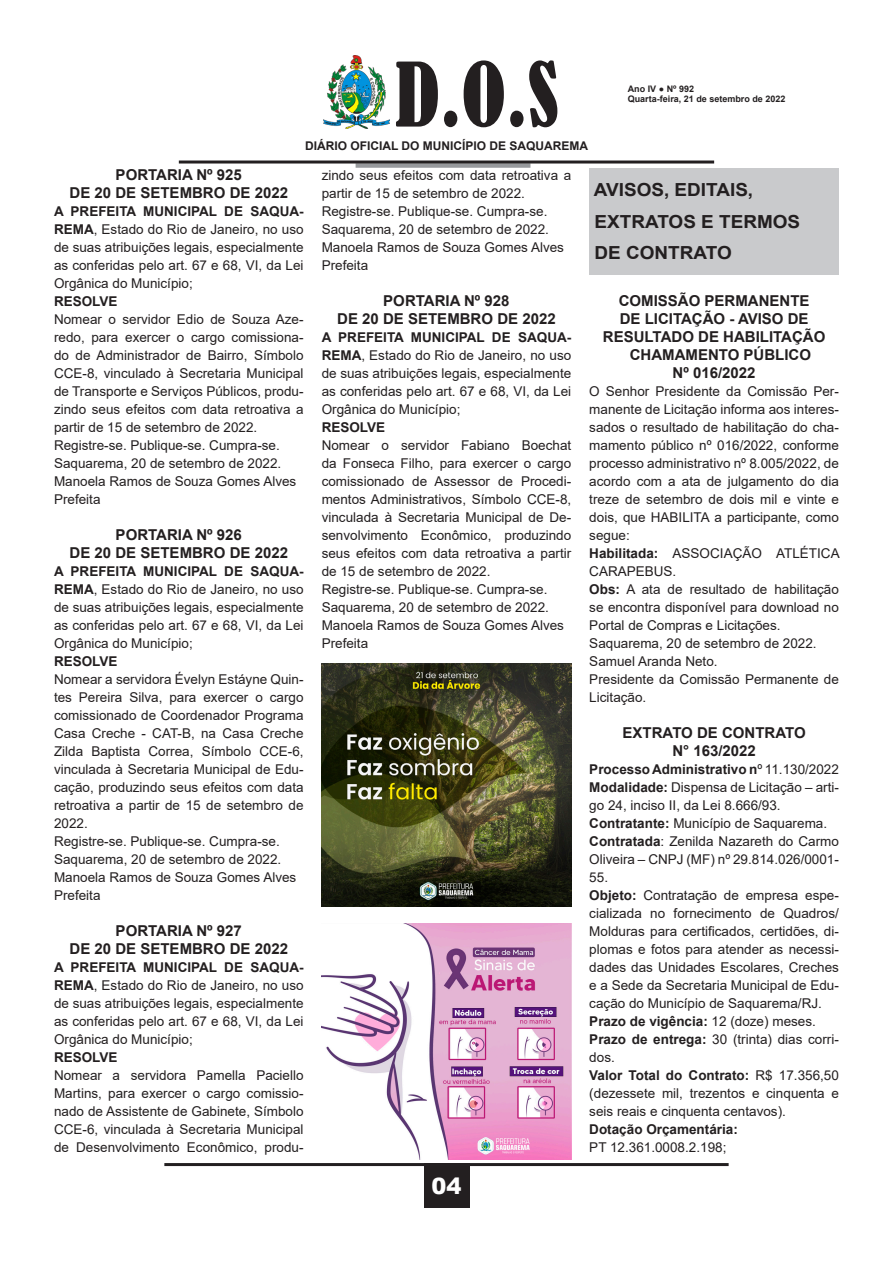
<style>
.page{position:relative;width:893px;height:1263px;background:#fff}
.page>*{position:absolute;margin:0;border:0;box-sizing:border-box;transform-origin:0 0}
.t1{font:condensed 82.5px "Bernard";color:#231f20}
.t2{font:900 22.5px "Arial";color:#fff}
.t3{font:700 18px "Arial";color:#231f20;scale:1.05 1}
.t4{font:700 15px "Arial";color:#231f20}
.t5{font:13.5px/18px "Arial";color:#231f20;text-align:justify}
.t6{font:700 13.5px "Arial";color:#231f20}
.t7{font:700 12px "Arial";color:#231f20}
.t8{font:700 9px/10.8px "Arial";color:#231f20}
.s1{font-weight:700}
.s2{font-weight:400}
</style>
<div class="page">
<hr style="left:164px;top:1163px;width:565px;height:3px;background:#231f20">
<div style="left:424px;top:1163px;width:45px;height:45px;background:#231f20"></div>
<img style="left:324px;top:55px;width:65px;height:73px">
<div style="left:356px;top:163px;width:174px;height:5px;background:#97999c"></div>
<hr style="left:179px;top:161px;width:535px;height:3px;background:#231f20">
<div style="left:589px;top:168px;width:250px;height:107px;background:#c9cacc"></div>
<img style="left:322px;top:664px;width:249px;height:242px">
<img style="left:322px;top:923px;width:249px;height:237px">
<h1 class="t1" style="left:395px;top:47px;width:165px">D.O.S</h1>
<p class="t7" style="left:305px;top:137px;width:285px">DIÁRIO OFICIAL DO MUNICÍPIO DE SAQUAREMA</p>
<p class="t8" style="left:628px;top:83px;width:159px">Ano IV ● Nº 992<br>Quarta-feira, 21 de setembro de 2022</p>
<p class="t4" style="left:116px;top:164px;width:128px">PORTARIA Nº 925</p>
<p class="t4" style="left:70px;top:182px;width:220px">DE 20 DE SETEMBRO DE 2022</p>
<p class="t5" style="left:54px;top:202px;width:251px"><span class="s1">A PREFEITA MUNICIPAL DE SAQUA-REMA</span>, Estado do Rio de Janeiro, no uso de suas atribuições legais, especialmente as conferidas pelo art. 67 e 68, VI, da Lei Orgânica do Município;</p>
<p class="t6" style="left:54px;top:292px;width:65px">RESOLVE</p>
<p class="t5" style="left:54px;top:310px;width:251px">Nomear o servidor Edio de Souza Aze&shy;redo, para exercer o cargo comissiona&shy;do de Administrador de Bairro, Símbolo CCE-8, vinculado à Secretaria Municipal de Transporte e Serviços Públicos, produ&shy;zindo seus efeitos com data retroativa a partir de 15 de setembro de 2022.</p>
<p class="t5" style="left:54px;top:436px;width:227px">Registre-se. Publique-se. Cumpra-se.</p>
<p class="t5" style="left:54px;top:454px;width:229px">Saquarema, 20 de setembro de 2022.</p>
<p class="t5" style="left:54px;top:472px;width:244px">Manoela Ramos de Souza Gomes Alves</p>
<p class="t5" style="left:54px;top:490px;width:48px">Prefeita</p>
<p class="t4" style="left:116px;top:524px;width:128px">PORTARIA Nº 926</p>
<p class="t4" style="left:70px;top:542px;width:220px">DE 20 DE SETEMBRO DE 2022</p>
<p class="t5" style="left:54px;top:562px;width:251px"><span class="s1">A PREFEITA MUNICIPAL DE SAQUA-REMA</span>, Estado do Rio de Janeiro, no uso de suas atribuições legais, especialmente as conferidas pelo art. 67 e 68, VI, da Lei Orgânica do Município;</p>
<p class="t6" style="left:54px;top:652px;width:65px">RESOLVE</p>
<p class="t5" style="left:54px;top:670px;width:251px">Nomear a servidora Évelyn Estáyne Quin&shy;tes Pereira Silva, para exercer o cargo comissionado de Coordenador Programa Casa Creche - CAT-B, na Casa Creche Zilda Baptista Correa, Símbolo CCE-6, vinculada à Secretaria Municipal de Edu&shy;cação, produzindo seus efeitos com data retroativa a partir de 15 de setembro de 2022.</p>
<p class="t5" style="left:54px;top:832px;width:227px">Registre-se. Publique-se. Cumpra-se.</p>
<p class="t5" style="left:54px;top:850px;width:229px">Saquarema, 20 de setembro de 2022.</p>
<p class="t5" style="left:54px;top:868px;width:244px">Manoela Ramos de Souza Gomes Alves</p>
<p class="t5" style="left:54px;top:886px;width:48px">Prefeita</p>
<p class="t4" style="left:116px;top:920px;width:128px">PORTARIA Nº 927</p>
<p class="t4" style="left:70px;top:938px;width:220px">DE 20 DE SETEMBRO DE 2022</p>
<p class="t5" style="left:54px;top:958px;width:251px"><span class="s1">A PREFEITA MUNICIPAL DE SAQUA-REMA</span>, Estado do Rio de Janeiro, no uso de suas atribuições legais, especialmente as conferidas pelo art. 67 e 68, VI, da Lei Orgânica do Município;</p>
<p class="t6" style="left:54px;top:1048px;width:65px">RESOLVE</p>
<p class="t5" style="left:54px;top:1066px;width:251px">Nomear a servidora Pamella Paciello Martins, para exercer o cargo comissio&shy;nado de Assistente de Gabinete, Símbolo CCE-6, vinculada à Secretaria Municipal de Desenvolvimento Econômico, produ-</p>
<p class="t5" style="left:322px;top:166px;width:251px">zindo seus efeitos com data retroativa a partir de 15 de setembro de 2022.</p>
<p class="t5" style="left:322px;top:202px;width:227px">Registre-se. Publique-se. Cumpra-se.</p>
<p class="t5" style="left:322px;top:220px;width:229px">Saquarema, 20 de setembro de 2022.</p>
<p class="t5" style="left:322px;top:238px;width:244px">Manoela Ramos de Souza Gomes Alves</p>
<p class="t5" style="left:322px;top:256px;width:48px">Prefeita</p>
<p class="t4" style="left:383px;top:290px;width:128px">PORTARIA Nº 928</p>
<p class="t4" style="left:337px;top:308px;width:220px">DE 20 DE SETEMBRO DE 2022</p>
<p class="t5" style="left:322px;top:328px;width:251px"><span class="s1">A PREFEITA MUNICIPAL DE SAQUA-REMA</span>, Estado do Rio de Janeiro, no uso de suas atribuições legais, especialmente as conferidas pelo art. 67 e 68, VI, da Lei Orgânica do Município;</p>
<p class="t6" style="left:322px;top:418px;width:65px">RESOLVE</p>
<p class="t5" style="left:322px;top:436px;width:251px">Nomear o servidor Fabiano Boechat da Fonseca Filho, para exercer o cargo comissionado de Assessor de Procedi&shy;mentos Administrativos, Símbolo CCE-8, vinculada à Secretaria Municipal de De&shy;senvolvimento Econômico, produzindo seus efeitos com data retroativa a partir de 15 de setembro de 2022.</p>
<p class="t5" style="left:322px;top:580px;width:227px">Registre-se. Publique-se. Cumpra-se.</p>
<p class="t5" style="left:322px;top:598px;width:229px">Saquarema, 20 de setembro de 2022.</p>
<p class="t5" style="left:322px;top:616px;width:244px">Manoela Ramos de Souza Gomes Alves</p>
<p class="t5" style="left:322px;top:634px;width:48px">Prefeita</p>
<h2 class="t2" style="left:431px;top:1170px;width:32px">04</h2>
<p class="t3" style="left:594px;top:177px;width:153px">AVISOS, EDITAIS,</p>
<p class="t3" style="left:595px;top:209px;width:197px">EXTRATOS E TERMOS</p>
<p class="t3" style="left:595px;top:240px;width:132px">DE CONTRATO</p>
<p class="t4" style="left:619px;top:290px;width:192px">COMISSÃO PERMANENTE</p>
<p class="t4" style="left:620px;top:308px;width:190px">DE LICITAÇÃO - AVISO DE</p>
<p class="t4" style="left:603px;top:326px;width:224px">RESULTADO DE HABILITAÇÃO</p>
<p class="t4" style="left:630px;top:344px;width:183px">CHAMAMENTO PÚBLICO</p>
<p class="t4" style="left:673px;top:362px;width:85px">Nº 016/2022</p>
<p class="t5" style="left:589px;top:382px;width:251px">O Senhor Presidente da Comissão Per&shy;manente de Licitação informa aos interes&shy;sados o resultado de habilitação do cha&shy;mamento público nº 016/2022, conforme processo administrativo nº 8.005/2022, de acordo com a ata de julgamento do dia treze de setembro de dois mil e vinte e dois, que HABILITA a participante, como segue:</p>
<p class="t5" style="left:589px;top:544px;width:252px"><span class="s1">Habilitada:</span> ASSOCIAÇÃO ATLÉTICA<br>CARAPEBUS.</p>
<p class="t5" style="left:589px;top:580px;width:251px"><span class="s1">Obs:</span> A ata de resultado de habilitação se encontra disponível para download no Portal de Compras e Licitações.</p>
<p class="t5" style="left:589px;top:634px;width:229px">Saquarema, 20 de setembro de 2022.</p>
<p class="t5" style="left:589px;top:652px;width:130px">Samuel Aranda Neto.</p>
<p class="t5" style="left:589px;top:670px;width:251px">Presidente da Comissão Permanente de<br>Licitação.</p>
<p class="t4" style="left:623px;top:722px;width:185px">EXTRATO DE CONTRATO</p>
<p class="t4" style="left:672px;top:740px;width:85px">N° 163/2022</p>
<p class="t6" style="left:589px;top:760px;width:251px">Processo Administrativo n<span class="s2">º 11.130/2022</span></p>
<p class="t5" style="left:589px;top:778px;width:251px"><span class="s1">Modalidade:</span> Dispensa de Licitação – arti&shy;go 24, inciso II, da Lei 8.666/93.</p>
<p class="t5" style="left:589px;top:814px;width:239px"><span class="s1">Contratante:</span> Município de Saquarema.</p>
<p class="t5" style="left:589px;top:832px;width:251px"><span class="s1">Contratada</span>: Zenilda Nazareth do Carmo Oliveira – CNPJ (MF) nº 29.814.026/0001- 55.</p>
<p class="t5" style="left:589px;top:886px;width:251px"><span class="s1">Objeto:</span> Contratação de empresa espe&shy;cializada no fornecimento de Quadros/ Molduras para certificados, certidões, di&shy;plomas e fotos para atender as necessi&shy;dades das Unidades Escolares, Creches e a Sede da Secretaria Municipal de Edu&shy;cação do Município de Saquarema/RJ.</p>
<p class="t6" style="left:589px;top:1012px;width:228px">Prazo de vigência: <span class="s2">12 (doze) meses.</span></p>
<p class="t5" style="left:589px;top:1030px;width:251px"><span class="s1">Prazo de entrega:</span> 30 (trinta) dias corri&shy;dos.</p>
<p class="t5" style="left:589px;top:1066px;width:251px"><span class="s1">Valor Total do Contrato:</span> R$ 17.356,50 (dezessete mil, trezentos e cinquenta e seis reais e cinquenta centavos).</p>
<p class="t6" style="left:589px;top:1120px;width:150px">Dotação Orçamentária:</p>
<p class="t5" style="left:589px;top:1138px;width:139px">PT 12.361.0008.2.198;</p>
</div>
